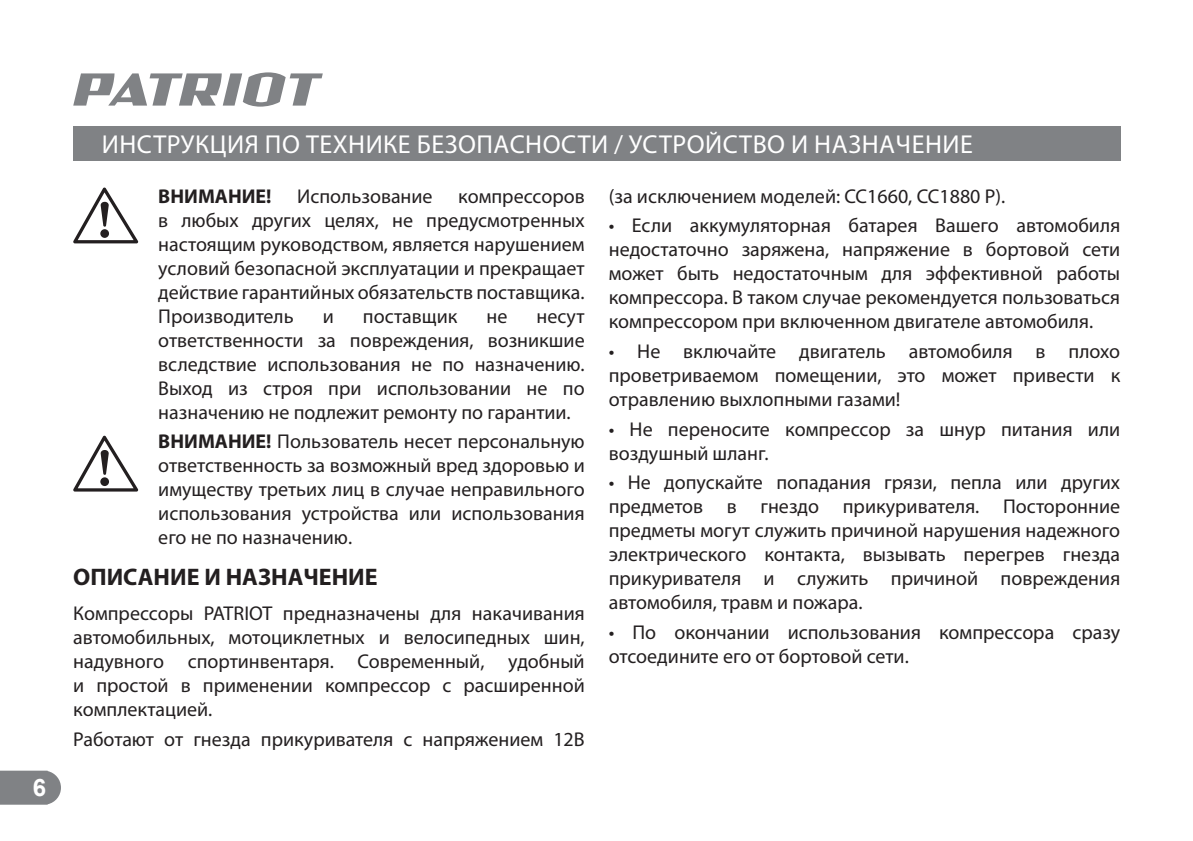
<style>
.page{position:relative;width:1193px;height:841px;background:#fff}
.page>*{position:absolute;margin:0;border:0;box-sizing:border-box;transform-origin:0 0}
.t1{font:26px "Myriad Pro";letter-spacing:.02em;color:#fff}
.t2{font:700 24px "Myriad Pro";color:#231f20}
.t3{font:700 24px "Arial";color:#fff}
.t4{font:20px/24px "Myriad Pro";color:#231f20;text-align:justify}
.t5{font:700 20px "Myriad Pro";color:#231f20}
.s1{font-weight:700}
</style>
<div class="page">
<svg style="left:0;top:770px;width:61px;height:34px;background:#898b8e"></svg>
<svg style="left:73px;top:72px;width:250px;height:35px"></svg>
<div style="left:73px;top:126px;width:1047px;height:34px;background:#808285"></div>
<svg style="left:73px;top:187px;width:66px;height:56px"></svg>
<svg style="left:73px;top:435px;width:66px;height:56px"></svg>
<p class="t3" style="left:33px;top:774px;width:15px">6</p>
<h1 class="t1" style="left:102px;top:132px;width:872px">ИНСТРУКЦИЯ ПО ТЕХНИКЕ БЕЗОПАСНОСТИ / УСТРОЙСТВО И НАЗНАЧЕНИЕ</h1>
<p class="t5" style="left:158px;top:186px;width:115px">ВНИМАНИЕ!</p>
<p class="t4" style="left:297px;top:185px;width:137px">Использование</p>
<p class="t4" style="left:158px;top:185px;width:428px;text-indent:300px">компрессоров в любых других целях, не предусмотренных настоящим руководством, является нарушением условий безопасной эксплуатации и прекращает действие гарантийных обязательств поставщика.<br>Производитель</p>
<p class="t4" style="left:158px;top:305px;width:428px;text-indent:378px">несут ответственности за повреждения, возникшие вследствие использования не по назначению.<br>Выход из строя при использовании не по назначению не подлежит ремонту по гарантии.</p>
<p class="t4" style="left:158px;top:430px;width:428px"><span class="s1">ВНИМАНИЕ!</span> Пользователь несет персональную ответственность за возможный вред здоровью и имуществу третьих лиц в случае неправильного использования устройства или использования его не по назначению.</p>
<p class="t2" style="left:73px;top:564px;width:306px">ОПИСАНИЕ И НАЗНАЧЕНИЕ</p>
<p class="t4" style="left:73px;top:602px;width:513px">Компрессоры PATRIOT предназначены для накачивания автомобильных, мотоциклетных и велосипедных шин, надувного спортинвентаря. Современный, удобный и простой в применении компрессор с расширенной комплектацией.</p>
<p class="t4" style="left:73px;top:727px;width:513px">Работают от гнезда прикуривателя с напряжением 12В</p>
<p class="t4" style="left:323px;top:305px;width:13px">и</p>
<p class="t4" style="left:363px;top:305px;width:96px">поставщик</p>
<p class="t4" style="left:486px;top:305px;width:22px">не</p>
<p class="t4" style="left:608px;top:185px;width:398px">(за исключением моделей: CC1660, CC1880 P).</p>
<p class="t4" style="left:608px;top:214px;width:513px">• Если аккумуляторная батарея Вашего автомобиля недостаточно заряжена, напряжение в бортовой сети может быть недостаточным для эффективной работы компрессора. В таком случае рекомендуется пользоваться компрессором при включенном двигателе автомобиля.</p>
<p class="t4" style="left:608px;top:340px;width:513px">• Не включайте двигатель автомобиля в плохо проветриваемом помещении, это может привести к отравлению выхлопными газами!</p>
<p class="t4" style="left:608px;top:417px;width:513px">• Не переносите компрессор за шнур питания или воздушный шланг.</p>
<p class="t4" style="left:608px;top:471px;width:513px">• Не допускайте попадания грязи, пепла или других предметов в гнездо прикуривателя. Посторонние предметы могут служить причиной нарушения надежного электрического контакта, вызывать перегрев гнезда прикуривателя и служить причиной повреждения автомобиля, травм и пожара.</p>
<p class="t4" style="left:608px;top:621px;width:513px">• По окончании использования компрессора сразу отсоедините его от бортовой сети.</p>
</div>
